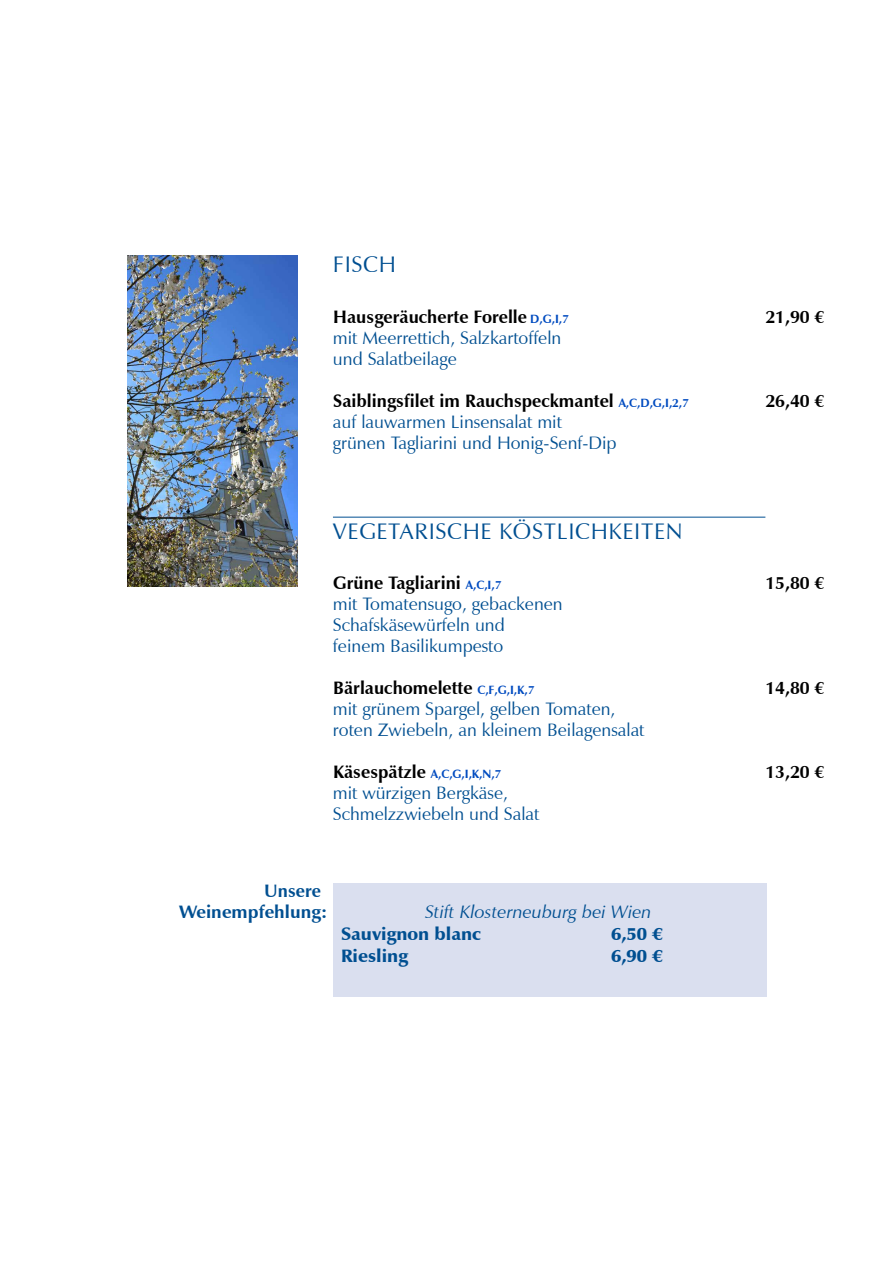
<style>
.page{position:relative;width:893px;height:1263px;background:#fff}
.page>*{position:absolute;margin:0;border:0;box-sizing:border-box;transform-origin:0 0}
.t1{font:22.5px "Zapf Humanist 601 BT";letter-spacing:.03em;color:#004f91}
.t2{font:18px/21px "Zapf Humanist 601 BT";color:#004f91}
.t3{font:700 18px "Zapf Humanist 601 BT";color:#000}
.t4{font:900 18px "Zapf Humanist 601 BT";color:#004f91;scale:1.04 1}
.t5{font:italic 18px "Zapf Humanist 601 BT";color:#004f91;scale:1.04 1}
.t6{font:700 18px/20.7px "Zapf Humanist 601 BT";color:#004f91}
.t7{font:700 12px "Zapf Humanist 601 BT";color:#004bc0}
.s1{font-size:12px;color:#004bc0}
.s2{font-size:18px;color:#000}
</style>
<div class="page">
<hr style="left:333px;top:517px;width:432px;height:1px;background:#004f91">
<img style="left:128px;top:255px;width:170px;height:331px">
<div style="left:333px;top:883px;width:434px;height:114px;background:#dadfef"></div>
<p class="t1" style="left:333px;top:251px;width:64px">FISCH</p>
<p class="t3" style="left:333px;top:305px;width:237px">Hausgeräucherte Forelle <span class="s1">D,G,I,7</span></p>
<p class="t3" style="left:765px;top:305px;width:61px">21,90 €</p>
<p class="t2" style="left:333px;top:327px;width:230px">mit Meerrettich, Salzkartoffeln und Salatbeilage</p>
<p class="t3" style="left:333px;top:389px;width:357px">Saiblingsfilet im Rauchspeckmantel <span class="s1">A,C,D,G,I,2,7</span></p>
<p class="t3" style="left:765px;top:389px;width:61px">26,40 €</p>
<p class="t2" style="left:333px;top:411px;width:285px">auf lauwarmen Linsensalat mit grünen Tagliarini und Honig-Senf-Dip</p>
<p class="t1" style="left:333px;top:517px;width:351px">VEGETARISCHE KÖSTLICHKEITEN</p>
<p class="t3" style="left:333px;top:572px;width:169px">Grüne Tagliarini <span class="s1">A,C,I,7</span></p>
<p class="t3" style="left:765px;top:572px;width:61px">15,80 €</p>
<p class="t2" style="left:333px;top:594px;width:231px">mit Tomatensugo, gebackenen</p>
<p class="t2" style="left:333px;top:615px;width:173px">Schafskäsewürfeln und feinem Basilikumpesto</p>
<p class="t3" style="left:333px;top:676px;width:202px">Bärlauchomelette <span class="s1">C,F,G,I,K,7</span></p>
<p class="t3" style="left:765px;top:676px;width:61px">14,80 €</p>
<p class="t2" style="left:333px;top:699px;width:313px">mit grünem Spargel, gelben Tomaten, roten Zwiebeln, an kleinem Beilagensalat</p>
<p class="t7" style="left:333px;top:767px;width:169px"><span class="s2">Käsespätzle</span> A,C,G,I,K,N,7</p>
<p class="t3" style="left:765px;top:761px;width:61px">13,20 €</p>
<p class="t2" style="left:333px;top:783px;width:177px">mit würzigen Bergkäse,</p>
<p class="t2" style="left:333px;top:804px;width:208px">Schmelzzwiebeln und Salat</p>
<p class="t6" style="left:179px;top:880px;width:150px;text-indent:85px">Unsere<br>Weinempfehlung:</p>
<p class="t5" style="left:425px;top:901px;width:219px">Stift Klosterneuburg bei Wien</p>
<p class="t4" style="left:341px;top:923px;width:136px">Sauvignon blanc</p>
<p class="t4" style="left:611px;top:923px;width:51px">6,50 €</p>
<p class="t4" style="left:341px;top:945px;width:66px">Riesling</p>
<p class="t4" style="left:611px;top:945px;width:51px">6,90 €</p>
</div>
